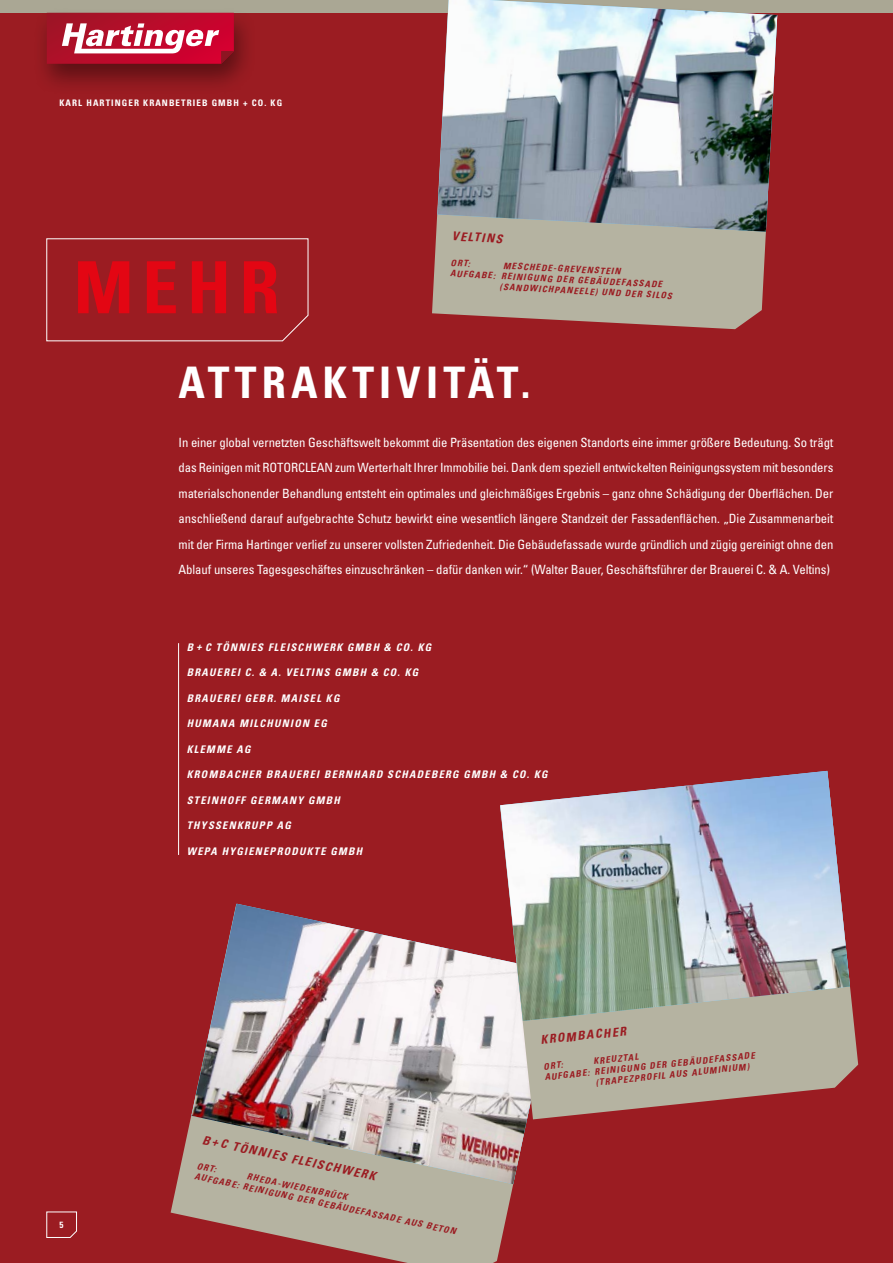
<style>
.page{position:relative;width:893px;height:1263px;background:#9b1c22}
.page>*{position:absolute;margin:0;border:0;box-sizing:border-box;transform-origin:0 0}
.t1{font:700 condensed 72px "Univers LT Std";color:#e30613}
.t2{font:700 condensed 43.5px "Univers LT Std";letter-spacing:.12em;color:#fff}
.t3{font:condensed 12.75px/25.5px "Univers LT Std";letter-spacing:-.01em;color:#fff;text-align:justify}
.t4{font:italic 700 condensed 12.15px "Univers LT Std";color:#9b1c22}
.t5{font:italic 700 condensed 10.5px "Univers LT Std";letter-spacing:.12em;color:#fff}
.t6{font:italic 700 condensed 9px/10.6px "Univers LT Std";color:#9b1c22}
.t7{font:700 condensed 9px "Univers LT Std";letter-spacing:.12em;color:#fff}
.t8{font:italic 700 condensed 8.85px "Univers LT Std";color:#9b1c22}
</style>
<div class="page">
<svg style="left:46px;top:1211px;width:31px;height:27px"></svg>
<svg style="left:171px;top:1117px;width:343px;height:146px;fill:#b5b3a1"></svg>
<img style="left:191px;top:904px;width:333px;height:280px">
<hr style="left:178px;top:643px;width:1px;height:212px;background:#fff">
<svg style="left:46px;top:238px;width:263px;height:103px"></svg>
<div style="left:0;top:0;width:893px;height:13px;background:#aaa794"></div>
<div style="left:32px;top:7px;width:225px;height:88px;background:#000;opacity:.4"></div>
<svg style="left:47px;top:13px;width:187px;height:51px"></svg>
<div style="left:498px;top:769px;width:374px;height:364px;background:#9b1c22"></div>
<svg style="left:500px;top:987px;width:358px;height:132px;fill:#b5b3a1"></svg>
<img style="left:500px;top:771px;width:350px;height:250px">
<div style="left:430px;top:0;width:361px;height:343px;background:#9b1c22"></div>
<svg style="left:432px;top:0;width:334px;height:329px;background:#b1a091"></svg>
<img style="left:437px;top:0;width:340px;height:232px">
<p class="t7" style="left:60px;top:98px;width:223px">KARL HARTINGER KRANBETRIEB GMBH + CO. KG</p>
<h1 class="t1" style="left:74px;top:243px;width:207px">MEHR</h1>
<p class="t4" style="left:452px;top:228px;width:52px;rotate:3deg">VELTINS</p>
<p class="t8" style="left:451px;top:257px;width:21px;rotate:3deg">OR T:</p>
<p class="t8" style="left:503px;top:260px;width:119px;rotate:3deg">MESCHEDE-GR EVENSTEIN</p>
<p class="t8" style="left:450px;top:268px;width:214px;rotate:3deg">AUFGABE: REINIGUNG DER GEBÄUDEFASSADE</p>
<p class="t8" style="left:500px;top:281px;width:174px;rotate:3deg">(SANDW ICHPANEELE) UND DER SILOS</p>
<h2 class="t2" style="left:179px;top:356px;width:353px">ATTRAKTIVITÄT.</h2>
<p class="t3" style="left:179px;top:429px;width:656px">In einer global vernetzten Geschäftswelt bekommt die Präsentation des eigenen Standorts eine immer größere Bedeutung. So trägt das Reinigen mit ROTORCLEAN zum Werterhalt Ihrer Immobilie bei. Dank dem speziell entwickelten Reinigungssystem mit besonders materialschonender Behandlung entsteht ein optimales und gleichmäßiges Ergebnis – ganz ohne Schädigung der Oberflächen. Der anschließend darauf aufgebrachte Schutz bewirkt eine wesentlich längere Standzeit der Fassadenflächen. „Die Zusammenarbeit mit der Firma Hartinger verlief zu unserer vollsten Zufriedenheit. Die Gebäudefassade wurde gründlich und zügig gereinigt ohne den Ablauf unseres Tagesgeschäftes einzuschränken – dafür danken wir.“ (Walter Bauer, Geschäftsführer der Brauerei C. &amp; A. Veltins)</p>
<p class="t5" style="left:187px;top:640px;width:246px">B + C TÖNNIES FLEISCHWERK GMBH &amp; CO. KG</p>
<p class="t5" style="left:187px;top:666px;width:233px">BRAUEREI C. &amp; A. VELTINS GMBH &amp; CO. KG</p>
<p class="t5" style="left:187px;top:691px;width:154px">BRAUEREI GEBR. MAISEL KG</p>
<p class="t5" style="left:187px;top:717px;width:142px">HUMANA MILCHUNION EG</p>
<p class="t5" style="left:187px;top:742px;width:59px">KLEMME AG</p>
<p class="t5" style="left:187px;top:768px;width:362px">KROMBACHER BRAUEREI BERNHARD SCHADEBERG GMBH &amp; CO. KG</p>
<p class="t5" style="left:187px;top:793px;width:155px">STEINHOFF GERMANY GMBH</p>
<p class="t5" style="left:187px;top:819px;width:99px">TH YSSENKRUPP AG</p>
<p class="t5" style="left:187px;top:844px;width:18px">WEPA</p>
<p class="t5" style="left:222px;top:844px;width:142px">HYGIENEPRODUKTE GMBH</p>
<p class="t4" style="left:540px;top:1032px;width:87px;rotate:-6deg">KROMBACHER</p>
<p class="t7" style="left:60px;top:1219px;width:5px">5</p>
<p class="t4" style="left:204px;top:1132px;width:170px;rotate:12deg">B+C TÖNNIES FLEISCHW ERK</p>
<p class="t6" style="left:198px;top:1160px;width:21px;rotate:12deg">OR T:</p>
<p class="t6" style="left:198px;top:1160px;width:268px;text-indent:51px;rotate:12deg">RHEDA-WIEDENBRÜCK<br>AUFGABE: REINIGUNG DER GEBÄUDEFASSADE AUS BETON</p>
<p class="t8" style="left:544px;top:1072px;width:213px;rotate:-6deg">AUFGABE: REINIGUNG DER GEBÄUDEFASSADE</p>
<p class="t8" style="left:593px;top:1056px;width:47px;rotate:-6deg">KREUZTAL</p>
<p class="t8" style="left:543px;top:1061px;width:21px;rotate:-6deg">OR T:</p>
<p class="t8" style="left:595px;top:1077px;width:156px;rotate:-6deg">(TR APEZPROFIL AUS ALUMINIUM)</p>
</div>
